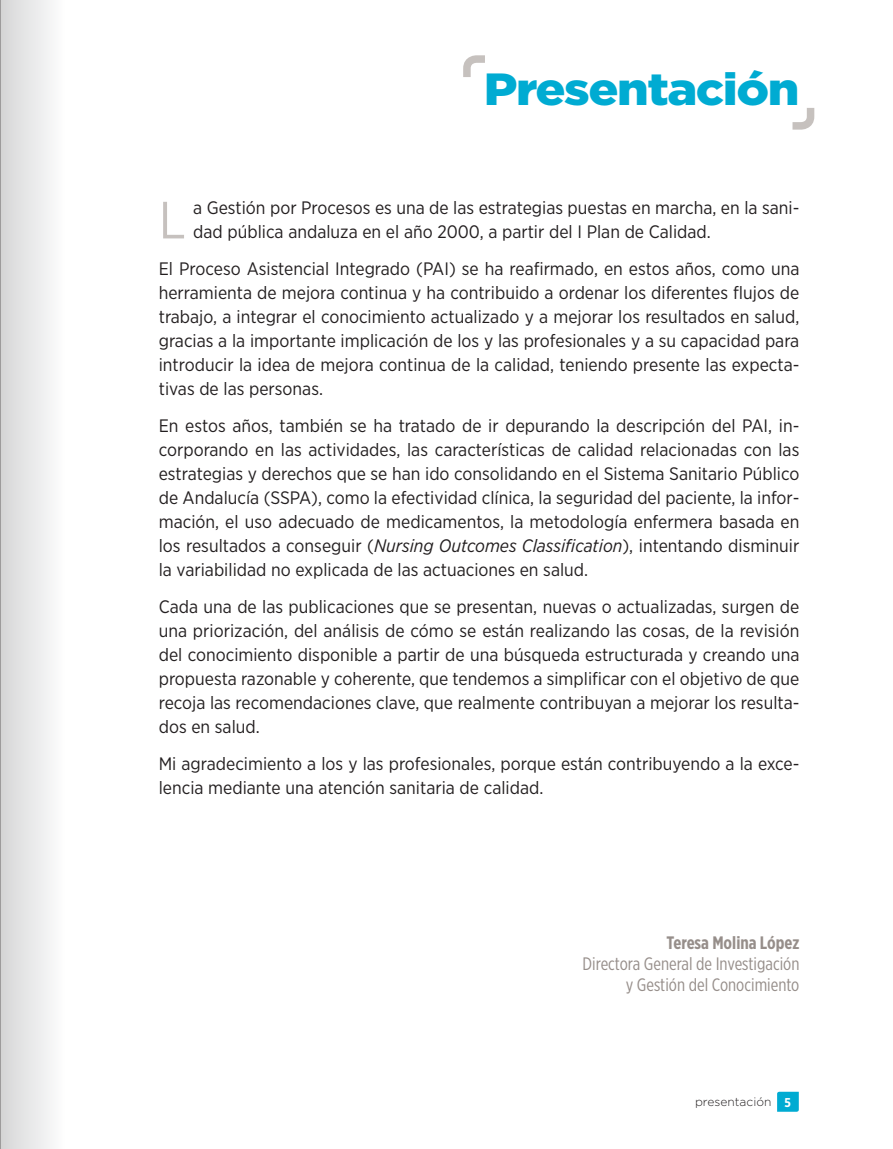
<style>
.page{position:relative;width:893px;height:1149px;background:#fff}
.page>*{position:absolute;margin:0;border:0;box-sizing:border-box;transform-origin:0 0}
.cuerpo_texto_sin_rej{font:52.35px "Gotham Narrow";color:#c6c1be}
.Sangría{font:900 45px "Gotham";letter-spacing:-.03em;color:#00abd2;scale:1.11 1}
.cuerpo_texto_sin_rej-2{font:18px/24px "Gotham Narrow";color:#231f20;text-align:justify}
.cuerpo_texto_sin_rej-3{font:18px "Gotham X Narrow";color:#968e8a}
.cuerpo_texto_sin_rej-4{font:700 18px "Gotham X Narrow";color:#968e8a}
.t1{font:300 12px "Gotham";color:#231f20}
.s1{font-style:italic}
.s2{font-family:"Gotham X Narrow";font-weight:700;font-size:12.75px;color:#fff}
</style>
<div class="page">
<svg style="left:777px;top:1091px;width:22px;height:20px"></svg>
<svg style="left:463px;top:55px;width:22px;height:22px"></svg>
<svg style="left:792px;top:108px;width:23px;height:22px"></svg>
<div style="left:0;top:0;width:72px;height:1148px;background:linear-gradient(to right,#d5d5d6,#fff)"></div>
<p class="Sangría" style="left:484px;top:58px;width:286px">Presentación</p>
<p class="cuerpo_texto_sin_rej" style="left:159px;top:187px;width:29px">L</p>
<p class="cuerpo_texto_sin_rej-2" style="left:193px;top:196px;width:608px">a Gestión por Procesos es una de las estrategias puestas en marcha, en la sani&shy;dad pública andaluza en el año 2000, a partir del I Plan de Calidad.</p>
<p class="cuerpo_texto_sin_rej-2" style="left:159px;top:256px;width:642px">El Proceso Asistencial Integrado (PAI) se ha reafirmado, en estos años, como una herramienta de mejora continua y ha contribuido a ordenar los diferentes flujos de trabajo, a integrar el conocimiento actualizado y a mejorar los resultados en salud, gracias a la importante implicación de los y las profesionales y a su capacidad para introducir la idea de mejora continua de la calidad, teniendo presente las expecta&shy;tivas de las personas.</p>
<p class="cuerpo_texto_sin_rej-2" style="left:159px;top:413px;width:642px">En estos años, también se ha tratado de ir depurando la descripción del PAI, in&shy;corporando en las actividades, las características de calidad relacionadas con las estrategias y derechos que se han ido consolidando en el Sistema Sanitario Público de Andalucía (SSPA), como la efectividad clínica, la seguridad del paciente, la infor&shy;mación, el uso adecuado de medicamentos, la metodología enfermera basada en los resultados a conseguir (<span class="s1">Nursing Outcomes Classification</span>), intentando disminuir la variabilidad no explicada de las actuaciones en salud.</p>
<p class="cuerpo_texto_sin_rej-2" style="left:159px;top:594px;width:642px">Cada una de las publicaciones que se presentan, nuevas o actualizadas, surgen de una priorización, del análisis de cómo se están realizando las cosas, de la revisión del conocimiento disponible a partir de una búsqueda estructurada y creando una propuesta razonable y coherente, que tendemos a simplificar con el objetivo de que recoja las recomendaciones clave, que realmente contribuyan a mejorar los resulta&shy;dos en salud.</p>
<p class="cuerpo_texto_sin_rej-2" style="left:159px;top:751px;width:642px">Mi agradecimiento a los y las profesionales, porque están contribuyendo a la exce&shy;lencia mediante una atención sanitaria de calidad.</p>
<p class="cuerpo_texto_sin_rej-4" style="left:666px;top:931px;width:134px">Teresa Molina López</p>
<p class="cuerpo_texto_sin_rej-3" style="left:583px;top:952px;width:218px">Directora General de Investigación</p>
<p class="cuerpo_texto_sin_rej-3" style="left:626px;top:973px;width:175px">y Gestión del Conocimiento</p>
<p class="t1" style="left:695px;top:1093px;width:97px">presentación <span class="s2">5</span></p>
</div>
